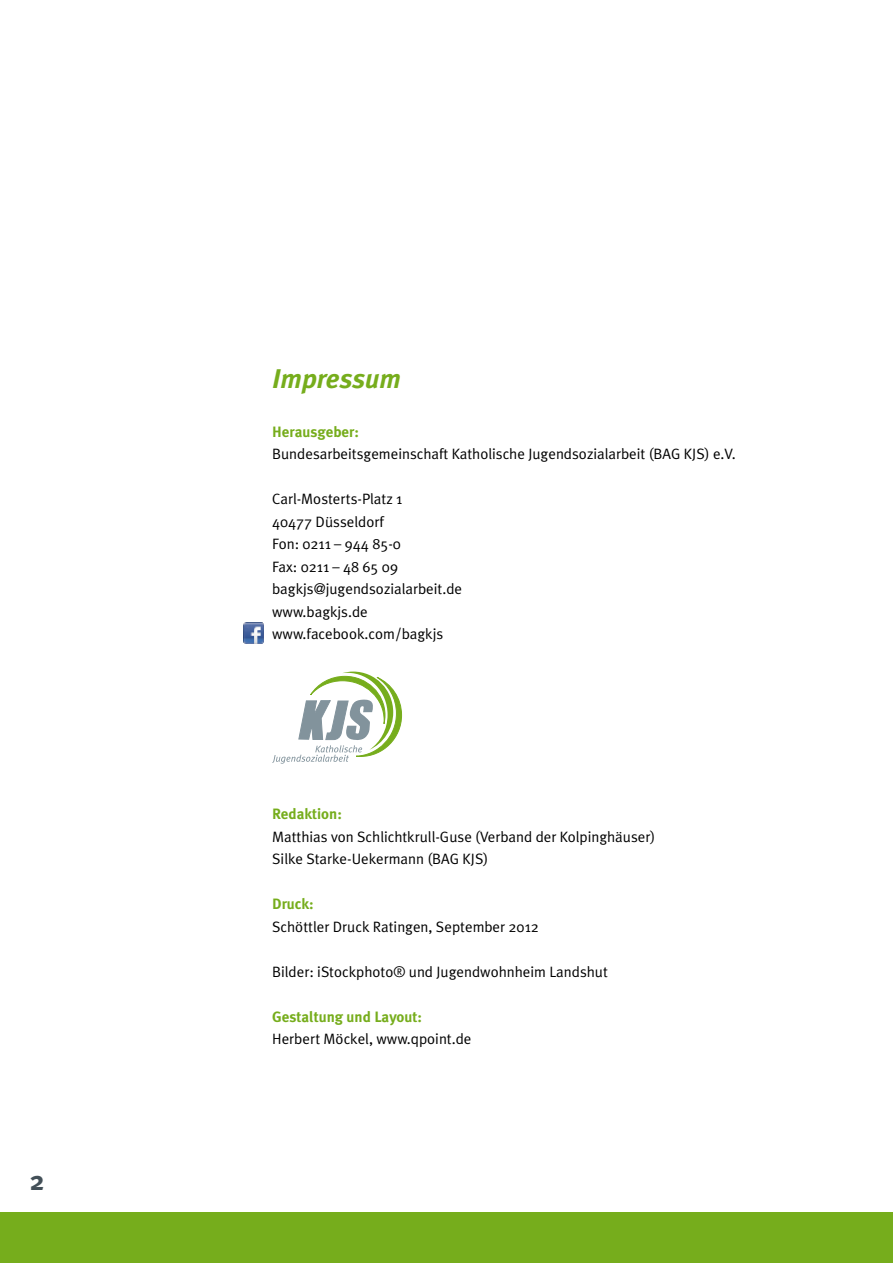
<style>
.page{position:relative;width:893px;height:1263px;background:#fff}
.page>*{position:absolute;margin:0;border:0;box-sizing:border-box;transform-origin:0 0}
.t1{font:italic 700 27px "Meta Plus";color:#76ad1c}
.t2{font:700 27px "Meta Plus";color:#435058}
.t3{font:15px/22.5px "Meta Plus Normal";color:#000}
.t4{font:700 15px "Meta Plus";color:#76ad1c}
</style>
<div class="page">
<div style="left:0;top:1212px;width:893px;height:51px;background:#76ad1c"></div>
<svg style="left:272px;top:671px;width:130px;height:93px"></svg>
<img style="left:243px;top:623px;width:21px;height:20px">
<h1 class="t2" style="left:30px;top:1165px;width:16px">2</h1>
<h1 class="t1" style="left:272px;top:363px;width:130px">Impressum</h1>
<p class="t4" style="left:272px;top:423px;width:88px">Herausgeber:</p>
<p class="t3" style="left:272px;top:442px;width:465px">Bundesarbeitsgemeinschaft Katholische Jugendsozialarbeit (BAG KJS) e.V.</p>
<p class="t3" style="left:272px;top:487px;width:192px">Carl-Mosterts-Platz 1<br>40477 Düsseldorf<br>Fon: 0211 – 944 85-0<br>Fax: 0211 – 48 65 09 bagkjs@jugendsozialarbeit.de www.bagkjs.de www.facebook.com/bagkjs</p>
<p class="t4" style="left:272px;top:805px;width:71px">Redaktion:</p>
<p class="t3" style="left:272px;top:825px;width:385px">Matthias von Schlichtkrull-Guse (Verband der Kolpinghäuser)<br>Silke Starke-Uekermann (BAG KJS)</p>
<p class="t4" style="left:272px;top:895px;width:43px">Druck:</p>
<p class="t3" style="left:272px;top:915px;width:268px">Schöttler Druck Ratingen, September 2012</p>
<p class="t3" style="left:272px;top:960px;width:337px">Bilder: iStockphoto® und Jugendwohnheim Landshut</p>
<p class="t4" style="left:272px;top:1008px;width:151px">Gestaltung und Layout:</p>
<p class="t3" style="left:272px;top:1027px;width:201px">Herbert Möckel, www.qpoint.de</p>
</div>
